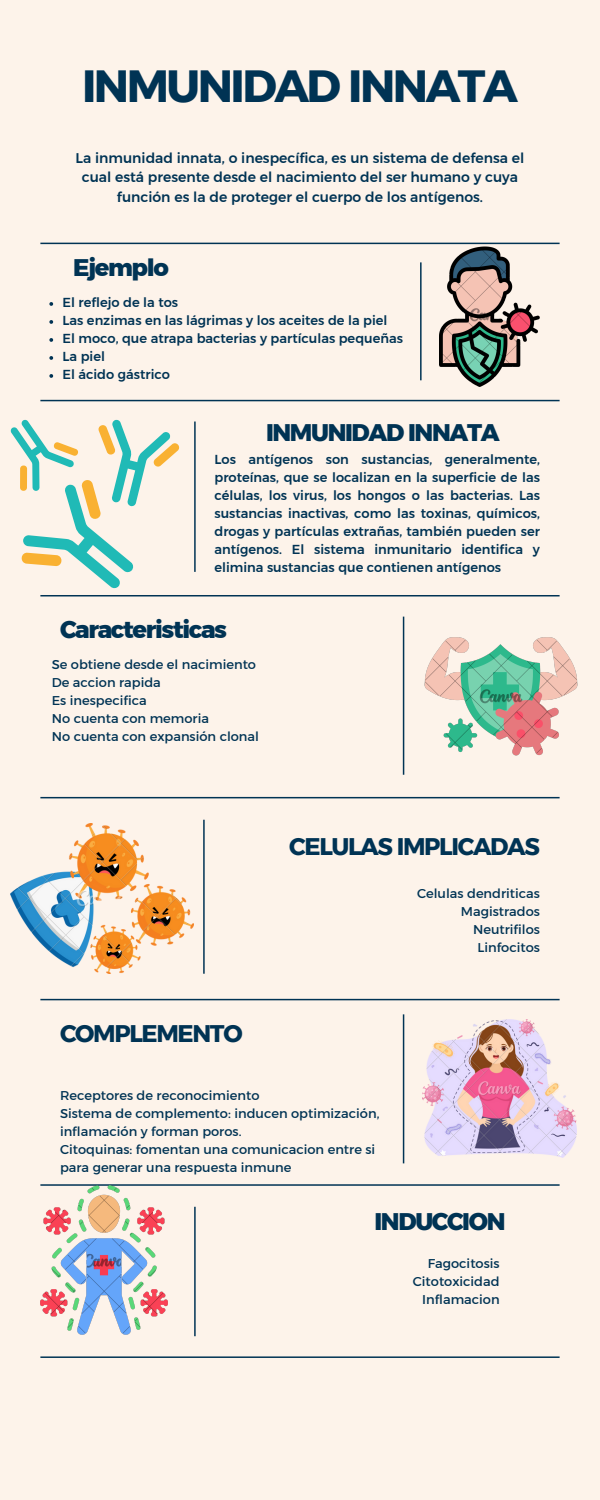
<style>
.page{position:relative;width:600px;height:1500px;background:#fdf3ea}
.page>*{position:absolute;margin:0;border:0;box-sizing:border-box;transform-origin:0 0}
.t1{font:45px "Kief Montaser Bold";letter-spacing:-.055em;color:#003354}
.t2{font:700 24px "Kief Montaser Extra";letter-spacing:-.055em;color:#003354}
.t3{font:24px "Kief Montaser Bold";letter-spacing:-.055em;color:#003354}
.t4{font:14px/19.5px "Kief Montaser Medium";color:#003354;text-align:center}
.t5{font:13px/18px "Kief Montaser Medium";color:#003354;text-align:justify}
.t6{font:13px/18px "Kief Montaser Regular";color:#003354}
</style>
<div class="page">
<hr style="left:40px;top:243px;width:520px;height:1px;background:#003354">
<hr style="left:40px;top:595px;width:520px;height:1px;background:#003354">
<hr style="left:40px;top:797px;width:520px;height:1px;background:#003354">
<hr style="left:40px;top:999px;width:520px;height:1px;background:#003354">
<hr style="left:40px;top:1184px;width:520px;height:2px;background:#003354">
<hr style="left:420px;top:262px;width:2px;height:118px;background:#003354">
<hr style="left:403px;top:617px;width:1px;height:158px;background:#003354">
<hr style="left:403px;top:1014px;width:1px;height:149px;background:#003354">
<hr style="left:194px;top:422px;width:2px;height:150px;background:#003354">
<hr style="left:203px;top:820px;width:2px;height:154px;background:#003354">
<hr style="left:194px;top:1207px;width:2px;height:129px;background:#003354">
<hr style="left:40px;top:400px;width:520px;height:1px;background:#003354">
<hr style="left:40px;top:1356px;width:520px;height:2px;background:#003354">
<img style="left:425px;top:638px;width:152px;height:118px">
<img style="left:10px;top:823px;width:183px;height:151px">
<img style="left:40px;top:1185px;width:128px;height:150px">
<img style="left:422px;top:1020px;width:155px;height:137px">
<svg style="left:10px;top:419px;width:170px;height:170px"></svg>
<img style="left:439px;top:244px;width:101px;height:143px">
<svg style="left:49px;top:302px;width:4px;height:4px"></svg>
<svg style="left:49px;top:320px;width:4px;height:4px"></svg>
<svg style="left:49px;top:338px;width:4px;height:4px"></svg>
<svg style="left:49px;top:356px;width:4px;height:4px"></svg>
<svg style="left:49px;top:374px;width:4px;height:4px"></svg>
<h1 class="t1" style="left:82px;top:58px;width:437px">INMUNIDAD INNATA</h1>
<p class="t4" style="left:76px;top:148px;width:450px">La inmunidad innata, o inespecífica, es un sistema de defensa el cual está presente desde el nacimiento del ser humano y cuya función es la de proteger el cuerpo de los antígenos.</p>
<h4 class="t2" style="left:73px;top:253px;width:97px">Ejemplo</h4>
<p class="t5" style="left:63px;top:294px;width:117px">El reflejo de la tos</p>
<p class="t5" style="left:63px;top:312px;width:326px">Las enzimas en las lágrimas y los aceites de la piel</p>
<p class="t5" style="left:63px;top:330px;width:342px">El moco, que atrapa bacterias y partículas pequeñas</p>
<p class="t5" style="left:63px;top:348px;width:44px">La piel</p>
<p class="t5" style="left:63px;top:366px;width:109px">El ácido gástrico</p>
<h3 class="t2" style="left:266px;top:418px;width:235px">INMUNIDAD INNATA</h3>
<p class="t5" style="left:215px;top:450px;width:327px">Los antígenos son sustancias, generalmente, proteínas, que se localizan en la superficie de las células, los virus, los hongos o las bacterias. Las sustancias inactivas, como las toxinas, químicos, drogas y partículas extrañas, también pueden ser antígenos. El sistema inmunitario identifica y elimina sustancias que contienen antígenos</p>
<p class="t2" style="left:60px;top:614px;width:169px">Caracteristicas</p>
<h2 class="t6" style="left:52px;top:655px;width:206px">Se obtiene desde el nacimiento</h2>
<p class="t6" style="left:52px;top:673px;width:111px">De accion rapida</p>
<h4 class="t6" style="left:52px;top:691px;width:96px">Es inespecifica</h4>
<p class="t6" style="left:52px;top:709px;width:159px">No cuenta con memoria</p>
<h3 class="t6" style="left:52px;top:727px;width:209px">No cuenta con expansión clonal</h3>
<p class="t3" style="left:60px;top:1018px;width:184px">COMPLEMENTO</p>
<p class="t3" style="left:289px;top:832px;width:252px">CELULAS IMPLICADAS</p>
<p class="t6" style="left:417px;top:884px;width:124px">Celulas dendriticas</p>
<p class="t6" style="left:461px;top:902px;width:81px">Magistrados</p>
<p class="t6" style="left:473px;top:920px;width:68px">Neutrifilos</p>
<h2 class="t6" style="left:477px;top:938px;width:64px">Linfocitos</h2>
<p class="t6" style="left:60px;top:1086px;width:201px">Receptores de reconocimiento</p>
<p class="t6" style="left:60px;top:1104px;width:321px">Sistema de complemento: inducen optimización, inflamación y forman poros.</p>
<p class="t6" style="left:60px;top:1140px;width:317px">Citoquinas: fomentan una comunicacion entre si para generar una respuesta inmune</p>
<p class="t2" style="left:374px;top:1207px;width:133px">INDUCCION</p>
<p class="t6" style="left:428px;top:1255px;width:73px">Fagocitosis</p>
<p class="t6" style="left:413px;top:1273px;width:88px">Citotoxicidad</p>
<p class="t6" style="left:422px;top:1291px;width:79px">Inflamacion</p>
</div>
